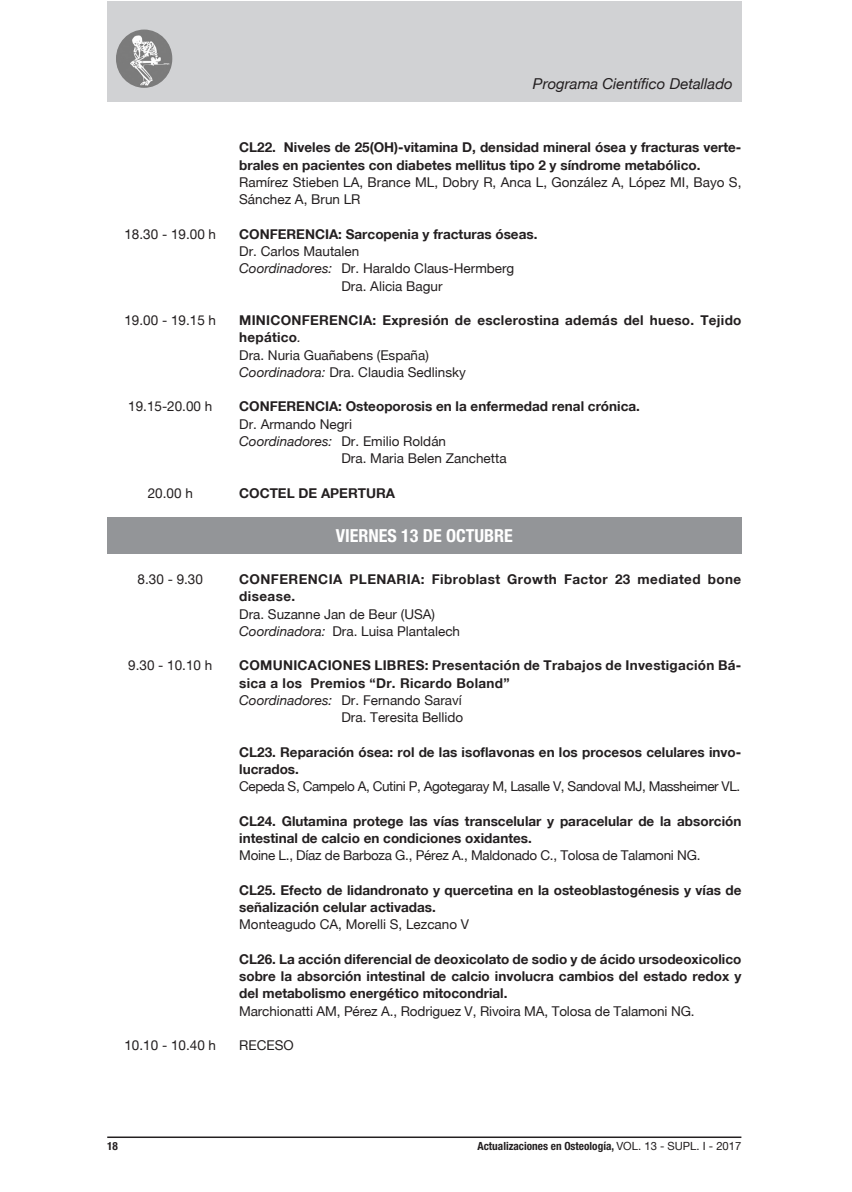
<style>
.page{position:relative;width:852px;height:1192px;background:#fff}
.page>*{position:absolute;margin:0;border:0;box-sizing:border-box;transform-origin:0 0}
.subtit{font:700 condensed 18px "Helvetica Neue";color:#fff}
.t1{font:italic 15px "Helvetica Neue";color:#231f20}
.texto{font:700 13.5px/17.2px "Helvetica Neue";color:#231f20}
.texto-2{font:13.5px/17.2px "Helvetica Neue";color:#231f20}
.texto-3{font:700 13.5px/17.2px "Helvetica Neue";letter-spacing:.02em;color:#231f20}
.texto-4{font:13.5px "Helvetica Neue";letter-spacing:-.03em;color:#231f20}
.texto-5{font:700 13.5px/17.2px "Helvetica Neue";letter-spacing:.03em;color:#231f20}
.texto-6{font:13.5px "Helvetica Neue";letter-spacing:-.02em;color:#231f20}
.t2{font:700 condensed 11.25px "Helvetica Neue";color:#231f20}
.s1{font-style:italic}
.s2{font-weight:400;font-style:italic}
.s3{font-weight:400;font-stretch:normal}
</style>
<div class="page">
<div style="left:107px;top:1px;width:634px;height:100px;background:#d1d2d4"></div>
<hr style="left:107px;top:1136px;width:634px;height:1px;background:#231f20">
<img style="left:116px;top:30px;width:56px;height:58px">
<div style="left:107px;top:517px;width:634px;height:37px;background:#939598"></div>
<p class="t1" style="left:532px;top:74px;width:201px">Programa Científico Detallado</p>
<p class="texto" style="left:239px;top:139px;width:503px">CL22. Niveles de 25(OH)-vitamina D, densidad mineral ósea y fracturas verte&shy;brales en pacientes con diabetes mellitus tipo 2 y síndrome metabólico.</p>
<p class="texto-2" style="left:239px;top:173px;width:503px">Ramírez Stieben LA, Brance ML, Dobry R, Anca L, González A, López MI, Bayo S,<br>Sánchez A, Brun LR</p>
<p class="texto-2" style="left:124px;top:225px;width:93px">18.30 - 19.00 h</p>
<p class="texto" style="left:239px;top:225px;width:300px">CONFERENCIA: Sarcopenia y fracturas óseas.</p>
<p class="texto-2" style="left:239px;top:242px;width:122px">Dr. Carlos Mautalen</p>
<p class="texto-2" style="left:239px;top:260px;width:276px"><span class="s1">Coordinadores:</span> Dr. Haraldo Claus-Hermberg</p>
<p class="texto-2" style="left:341px;top:277px;width:102px">Dra. Alicia Bagur</p>
<p class="texto-2" style="left:124px;top:311px;width:93px">19.00 - 19.15 h</p>
<p class="texto-3" style="left:239px;top:311px;width:503px">MINICONFERENCIA: Expresión de esclerostina además del hueso. Tejido hepático<span class="s2">.</span></p>
<p class="texto-2" style="left:239px;top:346px;width:191px">Dra. Nuria Guañabens (España)</p>
<p class="texto-2" style="left:239px;top:363px;width:228px"><span class="s1">Coordinadora:</span> Dra. Claudia Sedlinsky</p>
<p class="texto-2" style="left:128px;top:398px;width:86px">19.15-20.00 h</p>
<p class="texto" style="left:239px;top:398px;width:402px">CONFERENCIA: Osteoporosis en la enfermedad renal crónica.</p>
<p class="texto-2" style="left:239px;top:415px;width:114px">Dr. Armando Negri</p>
<p class="texto-2" style="left:239px;top:432px;width:208px"><span class="s1">Coordinadores:</span> Dr. Emilio Roldán</p>
<p class="texto-2" style="left:341px;top:449px;width:167px">Dra. Maria Belen Zanchetta</p>
<p class="texto-2" style="left:148px;top:484px;width:47px">20.00 h</p>
<p class="texto" style="left:239px;top:484px;width:157px">COCTEL DE APERTURA</p>
<p class="subtit" style="left:335px;top:525px;width:178px">VIERNES 13 DE OCTUBRE</p>
<p class="texto-2" style="left:137px;top:570px;width:67px">8.30 - 9.30</p>
<p class="texto-5" style="left:239px;top:570px;width:503px">CONFERENCIA PLENARIA: Fibroblast Growth Factor 23 mediated bone disease.</p>
<p class="texto-2" style="left:239px;top:605px;width:197px">Dra. Suzanne Jan de Beur (USA)</p>
<p class="texto-2" style="left:239px;top:622px;width:222px"><span class="s1">Coordinadora:</span> Dra. Luisa Plantalech</p>
<p class="texto-2" style="left:128px;top:656px;width:86px">9.30 - 10.10 h</p>
<p class="texto-3" style="left:239px;top:656px;width:503px">COMUNICACIONES LIBRES: Presentación de Trabajos de Investigación Bá&shy;sica a los Premios “Dr. Ricardo Boland”</p>
<p class="texto-2" style="left:239px;top:691px;width:224px"><span class="s1">Coordinadores:</span> Dr. Fernando Saraví</p>
<p class="texto-2" style="left:341px;top:708px;width:123px">Dra. Teresita Bellido</p>
<p class="texto" style="left:239px;top:743px;width:503px">CL23. Reparación ósea: rol de las isoflavonas en los procesos celulares invo&shy;lucrados.</p>
<p class="texto-4" style="left:239px;top:778px;width:502px">Cepeda S, Campelo A, Cutini P, Agotegaray M, Lasalle V, Sandoval MJ, Massheimer VL.</p>
<p class="texto" style="left:239px;top:812px;width:503px">CL24. Glutamina protege las vías transcelular y paracelular de la absorción intestinal de calcio en condiciones oxidantes.</p>
<p class="texto-6" style="left:239px;top:847px;width:462px">Moine L., Díaz de Barboza G., Pérez A., Maldonado C., Tolosa de Talamoni NG.</p>
<p class="texto" style="left:239px;top:881px;width:503px">CL25. Efecto de lidandronato y quercetina en la osteoblastogénesis y vías de señalización celular activadas.</p>
<p class="texto-2" style="left:239px;top:915px;width:231px">Monteagudo CA, Morelli S, Lezcano V</p>
<p class="texto" style="left:239px;top:950px;width:503px;text-align:justify">CL26. La acción diferencial de deoxicolato de sodio y de ácido ursodeoxicolico sobre la absorción intestinal de calcio involucra cambios del estado redox y del metabolismo energético mitocondrial.</p>
<p class="texto-2" style="left:239px;top:1001px;width:456px">Marchionatti AM, Pérez A., Rodriguez V, Rivoira MA, Tolosa de Talamoni NG.</p>
<p class="texto-2" style="left:124px;top:1036px;width:93px">10.10 - 10.40 h</p>
<p class="texto-2" style="left:239px;top:1036px;width:56px">RECESO</p>
<p class="t2" style="left:107px;top:1138px;width:12px">18</p>
<p class="t2" style="left:477px;top:1139px;width:265px">Actualizaciones en Osteología, <span class="s3">VOL. 13 - SUPL. I - 2017</span></p>
</div>
